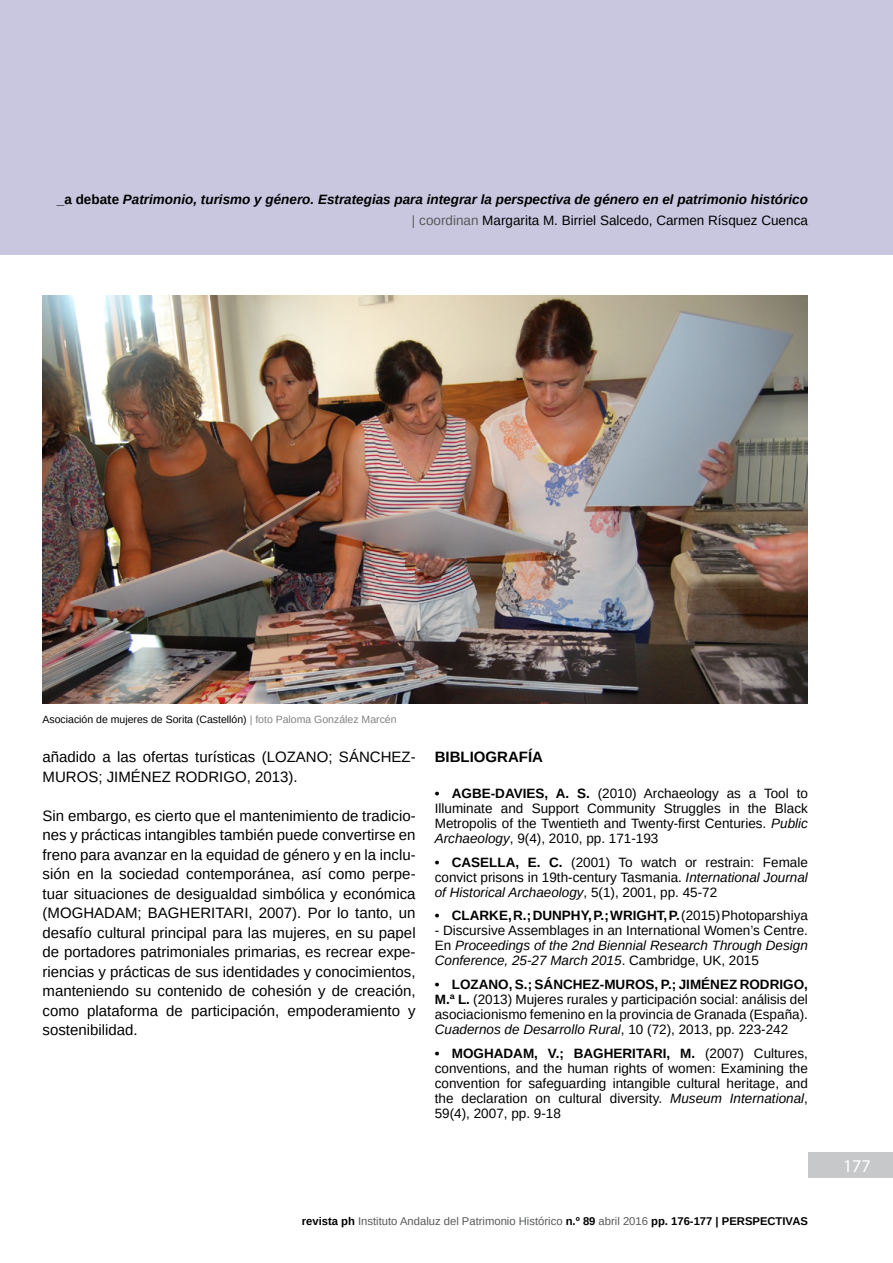
<style>
.page{position:relative;width:893px;height:1263px;background:#fff}
.page>*{position:absolute;margin:0;border:0;box-sizing:border-box;transform-origin:0 0}
.t1{font:18px "Myriad Pro";color:#fff}
.t2{font:15px/19.5px "Arimo";color:#000}
.t3{font:700 15px "Arimo";color:#000}
.t4{font:13.5px/15px "Arimo";color:#000;text-align:justify}
.t5{font:italic 700 13.5px/21px "Arimo";color:#000;text-align:right}
.t6{font:700 13.5px "Arimo";color:#000}
.t7{font:11.25px "Arimo";color:#58595b}
.t8{font:10.5px "Arimo";color:#000}
.s1{font-style:normal}
.s2{font-weight:400;font-style:normal;color:#58595b}
.s3{font-weight:400;font-style:normal}
.s4{color:#808285}
.s5{font-weight:700}
.s6{font-style:italic}
.s7{font-weight:400}
.s8{font-weight:700;color:#000}
</style>
<div class="page">
<div style="left:0;top:0;width:893px;height:255px;background:#c8c7df"></div>
<div style="left:808px;top:1152px;width:85px;height:26px;background:#c7c8ca"></div>
<img style="left:43px;top:295px;width:765px;height:409px">
<p class="t5" style="left:57px;top:189px;width:752px"><span class="s1">_a debate</span> Patrimonio, turismo y género. Estrategias para integrar la perspectiva de género en el patrimonio histórico <span class="s2">| coordinan</span> <span class="s3">Margarita M. Birriel Salcedo, Carmen Rísquez Cuenca</span></p>
<p class="t8" style="left:43px;top:713px;width:356px">Asociación de mujeres de Sorita (Castellón) <span class="s4">| foto Paloma González Marcén</span></p>
<p class="t2" style="left:43px;top:747px;width:375px">añadido a las ofertas turísticas (LOZANO; SÁNCHEZ-<br>MUROS; JIMÉNEZ RODRIGO, 2013).</p>
<p class="t2" style="left:43px;top:806px;width:375px;text-align:justify">Sin embargo, es cierto que el mantenimiento de tradicio&shy;nes y prácticas intangibles también puede convertirse en freno para avanzar en la equidad de género y en la inclu&shy;sión en la sociedad contemporánea, así como perpe&shy;tuar situaciones de desigualdad simbólica y económica (MOGHADAM; BAGHERITARI, 2007). Por lo tanto, un desafío cultural principal para las mujeres, en su papel de portadores patrimoniales primarias, es recrear expe&shy;riencias y prácticas de sus identidades y conocimientos, manteniendo su contenido de cohesión y de creación, como plataforma de participación, empoderamiento y sostenibilidad.</p>
<p class="t3" style="left:435px;top:747px;width:110px">BIBLIOGRAFÍA</p>
<p class="t4" style="left:435px;top:786px;width:375px"><span class="s5">• AGBE-DAVIES, A. S.</span> (2010) Archaeology as a Tool to Illuminate and Support Community Struggles in the Black Metropolis of the Twentieth and Twenty-first Centuries. <span class="s6">Public Archaeology</span>, 9(4), 2010, pp. 171-193</p>
<p class="t4" style="left:435px;top:855px;width:375px"><span class="s5">• CASELLA, E. C.</span> (2001) To watch or restrain: Female convict prisons in 19th-century Tasmania. <span class="s6">International Journal of Historical Archaeology</span>, 5(1), 2001, pp. 45-72</p>
<p class="t6" style="left:435px;top:906px;width:375px">• CLARKE, R.; DUNPHY, P.; WRIGHT, P. <span class="s7">(2015) Photoparshiya</span></p>
<p class="t4" style="left:435px;top:923px;width:375px">- Discursive Assemblages in an International Women’s Centre.<br>En <span class="s6">Proceedings of the 2nd Biennial Research Through Design Conference, 25-27 March 2015</span>. Cambridge, UK, 2015</p>
<p class="t4" style="left:435px;top:977px;width:375px"><span class="s5">• LOZANO, S.; SÁNCHEZ-MUROS, P.; JIMÉNEZ RODRIGO, M.ª L.</span> (2013) Mujeres rurales y participación social: análisis del asociacionismo femenino en la provincia de Granada (España).<br><span class="s6">Cuadernos de Desarrollo Rural</span>, 10 (72), 2013, pp. 223-242</p>
<p class="t4" style="left:435px;top:1045px;width:375px"><span class="s5">• MOGHADAM, V.; BAGHERITARI, M.</span> (2007) Cultures, conventions, and the human rights of women: Examining the convention for safeguarding intangible cultural heritage, and the declaration on cultural diversity. <span class="s6">Museum International</span>, 59(4), 2007, pp. 9-18</p>
<p class="t7" style="left:302px;top:1213px;width:508px"><span class="s8">revista ph</span> Instituto Andaluz del Patrimonio Histórico <span class="s8">n.º 89</span> abril 2016 <span class="s8">pp. 176-177 | PERSPECTIVAS</span></p>
<h1 class="t1" style="left:843px;top:1155px;width:29px">177</h1>
</div>
